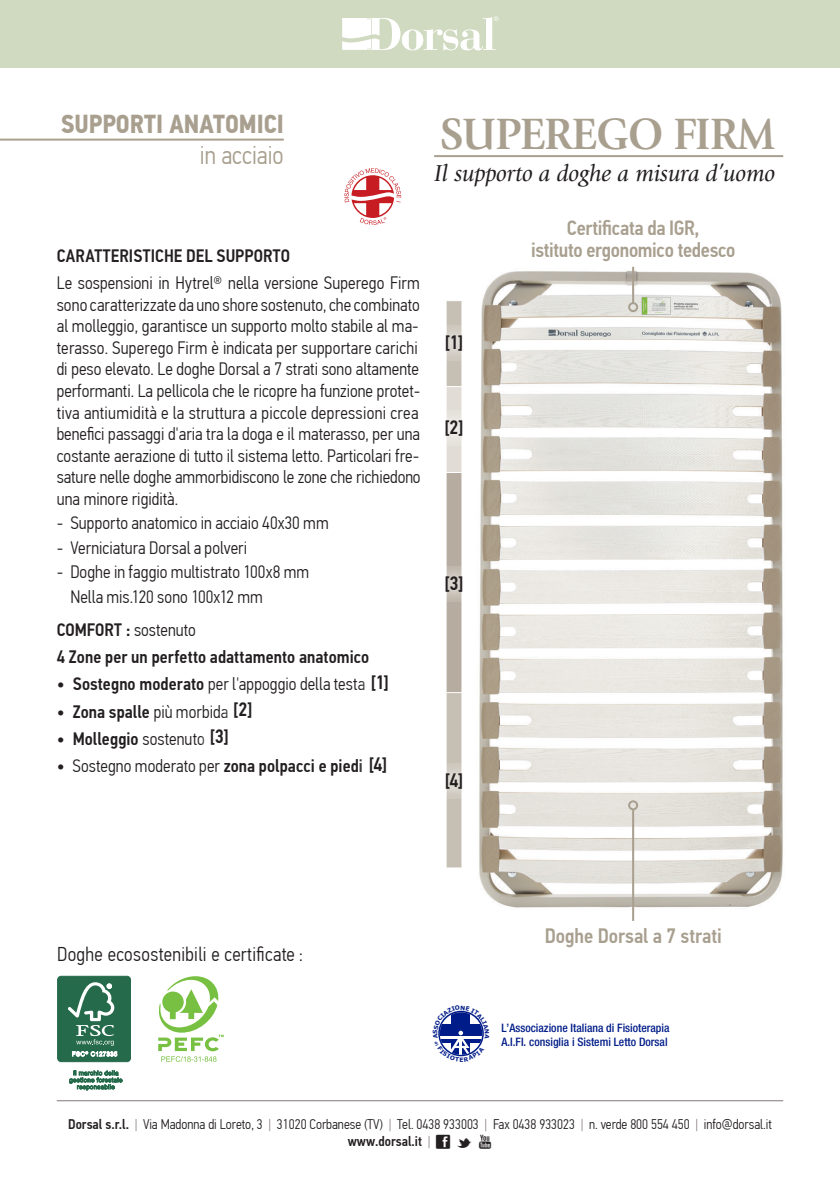
<style>
.page{position:relative;width:840px;height:1191px;background:#fff}
.page>*{position:absolute;margin:0;border:0;box-sizing:border-box;transform-origin:0 0}
.t1{font:700 45.8px "Giovanni Std";letter-spacing:-.025em;color:#a89f8f;scale:.96 1}
.t2{font:700 26px "PF Din Text Cond Pro";color:#a89f8f}
.t3{font:300 26px "PF Din Text Cond Pro";color:#a89f8f}
.t4{font:italic 24px "Giovanni Std";letter-spacing:-.01em;color:#231f20}
.t5{font:500 20.8px "PF Din Text Cond Pro";color:#a89f8f}
.t6{font:500 20.6px/22px "PF Din Text Cond Pro";letter-spacing:-.015em;color:#a89f8f;text-align:center}
.t7{font:300 20px "PF Din Text Cond Pro";letter-spacing:.015em;color:#231f20}
.t8{font:500 19.4px "PF Din Text Cond Pro";color:#231f20}
.t9{font:300 18px/21.6px "PF Din Text Cond Pro";color:#231f20}
.t10{font:500 18px/27.2px "PF Din Text Cond Pro";letter-spacing:.005em;color:#231f20}
.t11{font:300 14px/16.8px "PF Din Text Cond Pro";color:#231f20}
.t12{font:500 condensed 11.6px/14px "Helvetica Neue LT Std";color:#001c88}
.s1{font-weight:300}
.s2{font-weight:500}
.s3{font-weight:500;font-size:19.4px}
.s4{font-size:19.4px}
.s5{color:#817876}
</style>
<div class="page">
<hr style="left:57px;top:1100px;width:725px;height:1px;background:#817876">
<svg style="left:446px;top:301px;width:16px;height:567px;background:#c6c0b5"></svg>
<svg style="left:446px;top:325px;width:16px;height:35px"></svg>
<svg style="left:446px;top:410px;width:16px;height:36px"></svg>
<svg style="left:446px;top:566px;width:16px;height:35px"></svg>
<svg style="left:446px;top:763px;width:16px;height:35px"></svg>
<img style="left:479px;top:267px;width:304px;height:645px">
<hr style="left:631px;top:809px;width:2px;height:112px;background:#a89f8f">
<div style="left:627px;top:800px;width:10px;height:10px;border:2px solid #a89f8f;border-radius:50%"></div>
<hr style="left:0;top:139px;width:283px;height:2px;background:#a89f8f">
<hr style="left:434px;top:155px;width:348px;height:2px;background:#a89f8f">
<hr style="left:631px;top:267px;width:2px;height:36px;background:#a89f8f">
<div style="left:627px;top:302px;width:10px;height:10px;border:2px solid #a89f8f;border-radius:50%"></div>
<svg style="left:344px;top:168px;width:57px;height:57px"></svg>
<div style="left:58px;top:976px;width:72px;height:85px;background:#256a4a;border-radius:4px"></div>
<div style="left:57px;top:976px;width:74px;height:86px;border:1px solid #256a4a;border-radius:4px"></div>
<svg style="left:68px;top:982px;width:46px;height:63px"></svg>
<svg style="left:72px;top:1051px;width:45px;height:5px"></svg>
<svg style="left:158px;top:976px;width:65px;height:85px"></svg>
<svg style="left:69px;top:1070px;width:53px;height:20px"></svg>
<div style="left:0;top:0;width:839px;height:68px;background:#cfdac0"></div>
<svg style="left:342px;top:16px;width:156px;height:34px"></svg>
<svg style="left:438px;top:1010px;width:46px;height:47px"></svg>
<h2 class="t2" style="left:61px;top:108px;width:224px">SUPPORTI ANATOMICI</h2>
<h2 class="t3" style="left:200px;top:140px;width:85px">in acciaio</h2>
<p class="t10" style="left:57px;top:242px;width:235px">CARATTERISTICHE DEL SUPPORTO</p>
<p class="t9" style="left:57px;top:272px;width:365px">Le sospensioni in Hytrel® nella versione Superego Firm sono caratterizzate da uno shore sostenuto,che combinato al molleggio, garantisce un supporto molto stabile al ma&shy;terasso. Superego Firm è indicata per supportare carichi di peso elevato. Le doghe Dorsal a 7 strati sono altamente performanti. La pellicola che le ricopre ha funzione protet&shy;tiva antiumidità e la struttura a piccole depressioni crea benefici passaggi d'aria tra la doga e il materasso, per una costante aerazione di tutto il sistema letto. Particolari fre&shy;sature nelle doghe ammorbidiscono le zone che richiedono una minore rigidità.</p>
<p class="t9" style="left:57px;top:512px;width:273px">- Supporto anatomico in acciaio 40x30 mm</p>
<p class="t9" style="left:57px;top:537px;width:192px">- Verniciatura Dorsal a polveri</p>
<p class="t9" style="left:70px;top:560px;width:240px;line-height:24.4px;text-indent:-14px">- Doghe in faggio multistrato 100x8 mm<br>Nella mis.120 sono 100x12 mm</p>
<p class="t10" style="left:57px;top:616px;width:314px">COMFORT : <span class="s1">sostenuto<br></span>4 Zone per un perfetto adattamento anatomico</p>
<p class="t9" style="left:57px;top:673px;width:333px"><span class="s2">• Sostegno moderato</span> per l'appoggio della testa <span class="s3">[1]</span></p>
<p class="t10" style="left:57px;top:698px;width:197px">• Zona spalle <span class="s1">più morbida</span> <span class="s4">[2]</span></p>
<p class="t10" style="left:57px;top:725px;width:174px">• Molleggio <span class="s1">sostenuto</span> <span class="s4">[3]</span></p>
<p class="t10" style="left:57px;top:752px;width:332px">• <span class="s1">Sostegno moderato per</span> zona polpacci e piedi <span class="s4">[4]</span></p>
<h1 class="t1" style="left:439px;top:108px;width:351px">SUPEREGO FIRM</h1>
<h3 class="t4" style="left:434px;top:160px;width:342px">Il supporto a doghe a misura d’uomo</h3>
<p class="t6" style="left:531px;top:217px;width:206px">Certificata da IGR,<br>istituto ergonomico tedesco</p>
<p class="t8" style="left:444px;top:330px;width:20px">[1]</p>
<p class="t8" style="left:444px;top:416px;width:21px">[2]</p>
<p class="t8" style="left:444px;top:571px;width:21px">[3]</p>
<p class="t8" style="left:444px;top:768px;width:20px">[4]</p>
<p class="t7" style="left:57px;top:943px;width:247px">Doghe ecosostenibili e certificate :</p>
<p class="t5" style="left:544px;top:923px;width:178px">Doghe Dorsal a 7 strati</p>
<p class="t12" style="left:501px;top:1020px;width:170px">L’Associazione Italiana di Fisioterapia<br>A.I.FI. consiglia i Sistemi Letto Dorsal</p>
<p class="t11" style="left:347px;top:1116px;width:425px;text-indent:-279px"><span class="s2">Dorsal s.r.l.</span> <span class="s5">|</span> Via Madonna di Loreto, 3 <span class="s5">|</span> 31020 Corbanese (TV) <span class="s5">|</span> Tel. 0438 933003 <span class="s5">|</span> Fax 0438 933023 <span class="s5">|</span> n. verde 800 554 450 <span class="s5">|</span> info@dorsal.it <span class="s2">www.dorsal.it</span> <span class="s5">|</span></p>
</div>
